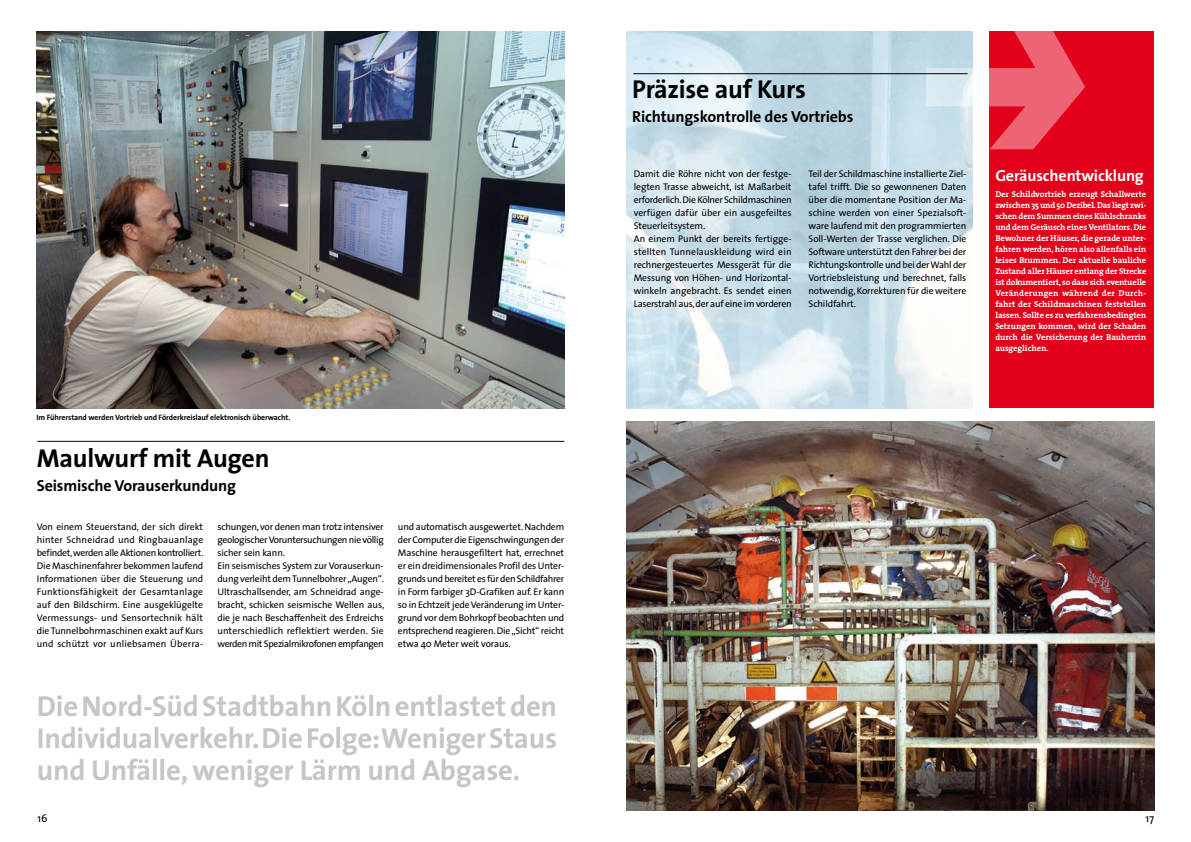
<style>
.page{position:relative;width:1191px;height:842px;background:#fff}
.page>*{position:absolute;margin:0;border:0;box-sizing:border-box;transform-origin:0 0}
.t1{font:700 29px/32px "The Sans";letter-spacing:-.01em;color:#c5c6c8;text-align:justify}
.t2{font:700 26px "The Sans";letter-spacing:-.01em;color:#000}
.t3{font:700 16px "The Sans";letter-spacing:-.01em;color:#000}
.t4{font:700 16px "The Sans";letter-spacing:-.01em;color:#fff}
.t5{font:11px "The Sans";color:#000}
.t6{font:9.7px/13px "The Sans";letter-spacing:-.01em;color:#000;text-align:justify}
.t7{font:700 8.5px/11px "The Serif";letter-spacing:-.005em;color:#fff;text-align:justify}
.t8{font:700 7.8px "The Sans";letter-spacing:-.01em;color:#000}
</style>
<div class="page">
<img style="left:626px;top:31px;width:346px;height:377px">
<div style="left:989px;top:31px;width:165px;height:377px;background:#e2001a"></div>
<img style="left:626px;top:421px;width:528px;height:390px">
<svg style="left:926px;top:31px;width:159px;height:118px"></svg>
<hr style="left:633px;top:73px;width:334px;height:1px;background:#000">
<img style="left:37px;top:31px;width:527px;height:377px">
<hr style="left:37px;top:441px;width:527px;height:1px;background:#000">
<p class="t8" style="left:36px;top:411px;width:256px">Im Führerstand werden Vortrieb und Förderkreislauf elektronisch überwacht.</p>
<h2 class="t2" style="left:37px;top:436px;width:234px">Maulwurf mit Augen</h2>
<h3 class="t3" style="left:37px;top:472px;width:201px">Seismische Vorauserkundung</h3>
<p class="t6" style="left:37px;top:520px;width:168px">Von einem Steuerstand, der sich direkt hinter Schneidrad und Ringbauanlage befindet,werden alle Aktionen kontrolliert.<br>Die Maschinenfahrer bekommen laufend Informationen über die Steuerung und Funktionsfähigkeit der Gesamtanlage auf den Bildschirm. Eine ausgeklügelte Vermessungs- und Sensortechnik hält die Tunnelbohrmaschinen exakt auf Kurs und schützt vor unliebsamen Ü berra-</p>
<p class="t6" style="left:217px;top:520px;width:168px;text-align:left">schungen,vor denen man trotz intensiver geologischerVoruntersuchungen nie völlig sicher sein kann.<br>Ein seismisches System zur Vorauserkun&shy;dung verleiht demTunnelbohrer„Augen“.<br>Ultraschallsender, am Schneidrad ange&shy;bracht, schicken seismische Wellen aus, die je nach Beschaffenheit des Erdreichs unterschiedlich reflektiert werden. Sie werden mit Spezialmikrofonen empfangen</p>
<p class="t6" style="left:398px;top:520px;width:168px">und automatisch ausgewertet.Nachdem der Computer die Eigenschwingungen der Maschine herausgefiltert hat, errechnet er ein dreidimensionales Profil des Unter&shy;grunds und bereitet es für den Schildfahrer in Form farbiger 3D-Grafiken auf. Er kann so in Echtzeit jedeVeränderung im Unter&shy;grund vor dem Bohrkopf beobachten und entsprechend reagieren.Die„Sicht“ reicht etwa 40 Meter weit voraus.</p>
<h1 class="t1" style="left:37px;top:689px;width:522px">DieNord-SüdStadtbahnKölnentlastetden Individualverkehr.DieFolge:WenigerStaus und Unfälle, weniger Lärm und Abgase.</h1>
<h2 class="t2" style="left:632px;top:68px;width:175px">Präzise auf Kurs</h2>
<h3 class="t3" style="left:632px;top:103px;width:223px">Richtungskontrolle des Vortriebs</h3>
<p class="t6" style="left:634px;top:167px;width:159px;text-align:left">Damit die Röhre nicht von der festge&shy;legten Trasse abweicht, ist Maßarbeit erforderlich.Die Kölner Schildmaschinen verfügen dafür über ein ausgefeiltes Steuerleitsystem.<br>An einem Punkt der bereits fertigge&shy;stellten Tunnelauskleidung wird ein rechnergesteuertes Messgerät für die Messung von Höhen- und Horizontal&shy;winkeln angebracht. Es sendet einen Laserstrahl aus,der auf eine im vorderen</p>
<p class="t6" style="left:808px;top:167px;width:159px">Teil der Schildmaschine installierte Ziel&shy;tafel trifft. Die so gewonnenen Daten über die momentane Position der Ma&shy;schine werden von einer Spezialsoft&shy;ware laufend mit den programmierten Soll-Werten der Trasse verglichen. Die Software unterstützt den Fahrer bei der Richtungskontrolle und bei derWahl der Vortriebsleistung und berechnet, falls notwendig,Korrekturen für die weitere Schildfahrt.</p>
<h3 class="t4" style="left:995px;top:162px;width:150px">Geräuschentwicklung</h3>
<p class="t7" style="left:995px;top:189px;width:153px">Der Schildvortrieb erzeugt Schallwerte zwischen 35 und 50 Dezibel. Das liegt zwi&shy;schen dem Summen eines Kühlschranks und dem Geräusch eines Ventilators. Die Bewohner der Häuser, die gerade unter&shy;fahren werden, hören also allenfalls ein leises Brummen. Der aktuelle bauliche Zustand aller Häuser entlang der Strecke ist dokumentiert, so dass sich eventuelle Veränderungen während der Durch&shy;fahrt der Schildmaschinen feststellen lassen. Sollte es zu verfahrensbedingten Setzungen kommen, wird der Schaden durch die Versicherung der Bauherrin ausgeglichen.</p>
<p class="t5" style="left:38px;top:809px;width:8px">16</p>
<p class="t5" style="left:1145px;top:809px;width:8px">17</p>
</div>
